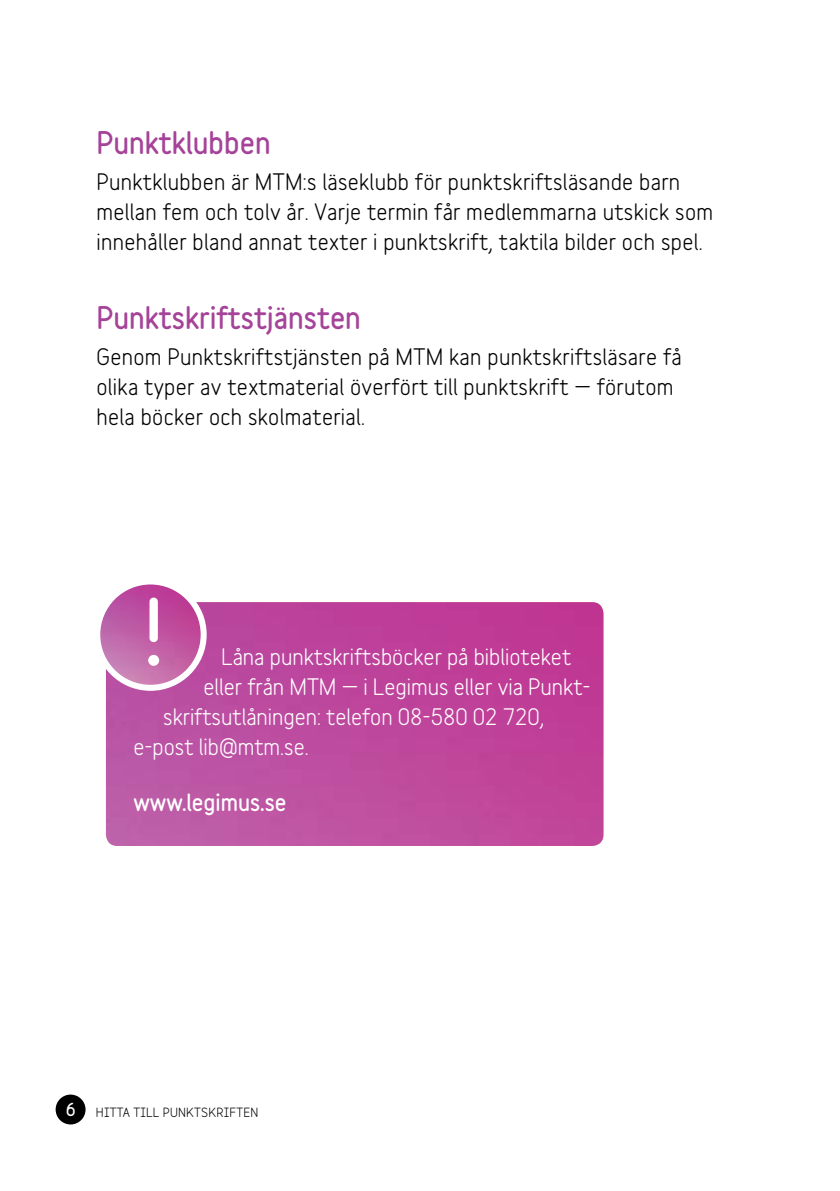
<style>
.page{position:relative;width:840px;height:1191px;background:#fff}
.page>*{position:absolute;margin:0;border:0;box-sizing:border-box;transform-origin:0 0}
.t1{font:900 83.2px "Variable";color:#fff}
.Mellanrubrik_1{font:900 28px "Variable";color:#a54399}
.Bröd{font:700 21.4px/30px "Variable";letter-spacing:.015em;color:#000}
.t2{font:700 21.4px "Variable";color:#fff}
.t3{font:900 21.4px "Variable";color:#fff}
.t4{font:900 16px "Variable";color:#fff}
.t5{font:700 12px "Variable";letter-spacing:.02em;color:#000}
</style>
<div class="page">
<div style="left:56px;top:1094px;width:29px;height:30px;background:#000;border-radius:50%"></div>
<img style="left:106px;top:602px;width:497px;height:244px">
<img style="left:97px;top:581px;width:106px;height:107px;border-radius:53px">
<div style="left:94px;top:578px;width:112px;height:113px;border:6px solid #fff;border-radius:50%"></div>
<h2 class="Mellanrubrik_1" style="left:96px;top:121px;width:176px">Punktklubben</h2>
<p class="Bröd" style="left:96px;top:164px;width:618px">Punktklubben är MTM:s läseklubb för punktskriftsläsande barn mellan fem och tolv år. Varje termin får medlemmarna utskick som innehåller bland annat texter i punktskrift, taktila bilder och spel.</p>
<h2 class="Mellanrubrik_1" style="left:96px;top:296px;width:266px">Punktskriftstjänsten</h2>
<p class="Bröd" style="left:96px;top:339px;width:586px">Genom Punktskriftstjänsten på MTM kan punktskriftsläsare få olika typer av textmaterial överfört till punktskrift — förutom hela böcker och skolmaterial.</p>
<p class="t1" style="left:144px;top:568px;width:21px">!</p>
<p class="t2" style="left:221px;top:639px;width:351px">Låna punktskriftsböcker på biblioteket</p>
<p class="t2" style="left:203px;top:669px;width:388px">eller från MTM — i Legimus eller via Punkt-</p>
<p class="t2" style="left:163px;top:699px;width:382px">skriftsutlåningen: telefon 08-580 02 720,</p>
<p class="t2" style="left:133px;top:729px;width:177px">e-post lib@mtm.se.</p>
<p class="t3" style="left:133px;top:786px;width:155px">www.legimus.se</p>
<p class="t4" style="left:66px;top:1096px;width:11px">6</p>
<p class="t5" style="left:96px;top:1102px;width:164px">HITTA TILL PUNKTSKRIFTEN</p>
</div>
